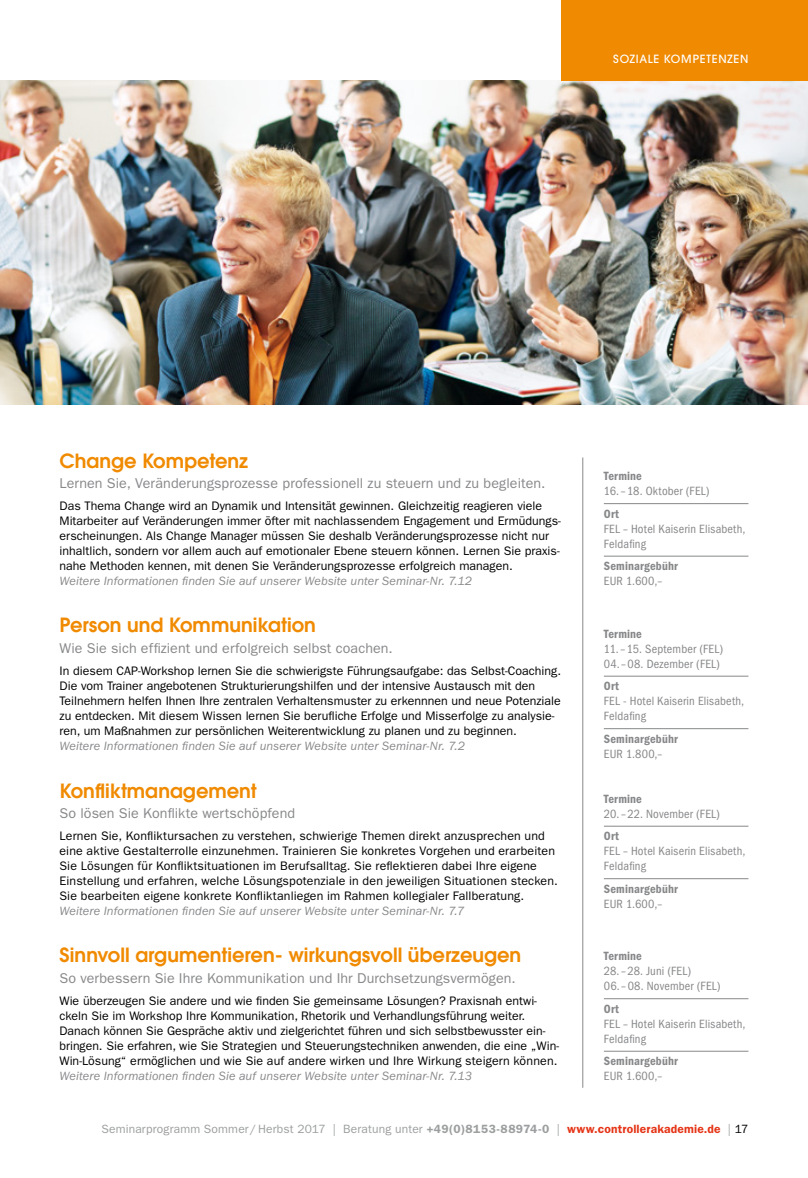
<style>
.page{position:relative;width:808px;height:1178px;background:#fff}
.page>*{position:absolute;margin:0;border:0;box-sizing:border-box;transform-origin:0 0}
.t1{font:600 19.5px "Avant Garde";color:#f08a00}
.t2{font:14.25px "ITC Franklin Gothic Std";letter-spacing:.005em;color:#87888a}
.t3{font:12.3px/15px "ITC Franklin Gothic Std";color:#000}
.t4{font:condensed 12.3px/15px "ITC Franklin Gothic Std";letter-spacing:.015em;color:#87888a}
.t5{font:italic 12.3px "ITC Franklin Gothic Std";letter-spacing:.005em;color:#87888a}
.t6{font:12.3px "ITC Franklin Gothic Std Dm Cd";letter-spacing:.015em;color:#87888a}
.t7{font:12px "ITC Franklin Gothic Std";letter-spacing:.015em;color:#9c9e9f}
.t8{font:500 11.25px "Avant Garde";letter-spacing:.07em;color:#fff}
.s1{font-weight:600}
.s2{font-weight:600;color:#e53517}
.s3{color:#000}
</style>
<div class="page">
<img style="left:0;top:81px;width:808px;height:324px">
<hr style="left:604px;top:503px;width:144px;height:1px;background:#87888a">
<hr style="left:604px;top:556px;width:144px;height:1px;background:#87888a">
<hr style="left:604px;top:676px;width:144px;height:1px;background:#87888a">
<hr style="left:604px;top:728px;width:144px;height:1px;background:#87888a">
<hr style="left:604px;top:826px;width:144px;height:1px;background:#87888a">
<hr style="left:604px;top:878px;width:144px;height:1px;background:#87888a">
<hr style="left:604px;top:998px;width:144px;height:1px;background:#87888a">
<hr style="left:604px;top:1051px;width:144px;height:1px;background:#87888a">
<hr style="left:582px;top:457px;width:1px;height:631px;background:#87888a">
<div style="left:561px;top:0;width:247px;height:81px;background:#f08a00"></div>
<p class="t8" style="left:613px;top:52px;width:137px">SOZIALE KOMPETENZEN</p>
<h1 class="t1" style="left:60px;top:448px;width:190px">Change Kompetenz</h1>
<p class="t2" style="left:60px;top:475px;width:487px">Lernen Sie, Veränderungsprozesse professionell zu steuern und zu begleiten.</p>
<p class="t3" style="left:60px;top:498px;width:503px">Das Thema Change wird an Dynamik und Intensität gewinnen. Gleichzeitig reagieren viele Mitarbeiter auf Veränderungen immer öfter mit nachlassendem Engagement und Ermüdungs&shy;erscheinungen. Als Change Manager müssen Sie deshalb Veränderungsprozesse nicht nur inhaltlich, sondern vor allem auch auf emotionaler Ebene steuern können. Lernen Sie praxis&shy;nahe Methoden kennen, mit denen Sie Veränderungsprozesse erfolgreich managen.</p>
<p class="t5" style="left:60px;top:574px;width:414px">Weitere Informationen finden Sie auf unserer Website unter Seminar-Nr. 7.12</p>
<h1 class="t1" style="left:60px;top:612px;width:258px">Person und Kommunikation</h1>
<p class="t2" style="left:60px;top:640px;width:335px">Wie Sie sich effizient und erfolgreich selbst coachen.</p>
<p class="t3" style="left:60px;top:663px;width:503px">In diesem CAP-Workshop lernen Sie die schwierigste Führungsaufgabe: das Selbst-Coaching.<br>Die vom Trainer angebotenen Strukturierungshilfen und der intensive Austausch mit den Teilnehmern helfen Ihnen Ihre zentralen Verhaltensmuster zu erkennnen und neue Potenziale zu entdecken. Mit diesem Wissen lernen Sie berufliche Erfolge und Misserfolge zu analysie&shy;ren, um Maßnahmen zur persönlichen Weiterentwicklung zu planen und zu beginnen.</p>
<p class="t5" style="left:60px;top:739px;width:407px">Weitere Informationen finden Sie auf unserer Website unter Seminar-Nr. 7.2</p>
<h1 class="t1" style="left:60px;top:778px;width:199px">Konfliktmanagement</h1>
<p class="t2" style="left:60px;top:805px;width:237px">So lösen Sie Konflikte wertschöpfend</p>
<p class="t3" style="left:60px;top:828px;width:500px">Lernen Sie, Konfliktursachen zu verstehen, schwierige Themen direkt anzusprechen und eine aktive Gestalterrolle einzunehmen. Trainieren Sie konkretes Vorgehen und erarbeiten Sie Lösungen für Konfliktsituationen im Berufsalltag. Sie reflektieren dabei Ihre eigene Einstellung und erfahren, welche Lösungspotenziale in den jeweiligen Situationen stecken.<br>Sie bearbeiten eigene konkrete Konfliktanliegen im Rahmen kollegialer Fallberatung.</p>
<p class="t5" style="left:60px;top:904px;width:406px">Weitere Informationen finden Sie auf unserer Website unter Seminar-Nr. 7.7</p>
<h1 class="t1" style="left:60px;top:942px;width:463px">Sinnvoll argumentieren- wirkungsvoll überzeugen</h1>
<p class="t2" style="left:60px;top:970px;width:458px">So verbessern Sie Ihre Kommunikation und Ihr Durchsetzungsvermögen.</p>
<p class="t3" style="left:60px;top:993px;width:501px">Wie überzeugen Sie andere und wie finden Sie gemeinsame Lösungen? Praxisnah entwi&shy;ckeln Sie im Workshop Ihre Kommunikation, Rhetorik und Verhandlungsführung weiter.<br>Danach können Sie Gespräche aktiv und zielgerichtet führen und sich selbstbewusster ein&shy;bringen. Sie erfahren, wie Sie Strategien und Steuerungstechniken anwenden, die eine „Win-Win-Lösung“ ermöglichen und wie Sie auf andere wirken und Ihre Wirkung steigern können.</p>
<p class="t5" style="left:60px;top:1069px;width:414px">Weitere Informationen finden Sie auf unserer Website unter Seminar-Nr. 7.13</p>
<p class="t6" style="left:604px;top:469px;width:40px">Termine</p>
<p class="t4" style="left:604px;top:484px;width:107px">16.–18. Oktober (FEL)</p>
<p class="t6" style="left:604px;top:506px;width:17px">Ort</p>
<p class="t4" style="left:604px;top:521px;width:143px">FEL – Hotel Kaiserin Elisabeth,<br>Feldafing</p>
<p class="t6" style="left:604px;top:559px;width:76px">Seminargebühr</p>
<p class="t4" style="left:604px;top:574px;width:60px">EUR 1.600,–</p>
<p class="t6" style="left:604px;top:626px;width:40px">Termine</p>
<p class="t4" style="left:604px;top:641px;width:121px">11.–15. September (FEL)<br>04.–08. Dezember (FEL)</p>
<p class="t6" style="left:604px;top:679px;width:17px">Ort</p>
<p class="t4" style="left:604px;top:694px;width:142px">FEL - Hotel Kaiserin Elisabeth,<br>Feldafing</p>
<p class="t6" style="left:604px;top:731px;width:76px">Seminargebühr</p>
<p class="t4" style="left:604px;top:746px;width:60px">EUR 1.800,–</p>
<p class="t6" style="left:604px;top:791px;width:40px">Termine</p>
<p class="t4" style="left:604px;top:806px;width:118px">20.–22. November (FEL)</p>
<p class="t6" style="left:604px;top:829px;width:17px">Ort</p>
<p class="t4" style="left:604px;top:844px;width:143px">FEL – Hotel Kaiserin Elisabeth,<br>Feldafing</p>
<p class="t6" style="left:604px;top:881px;width:76px">Seminargebühr</p>
<p class="t4" style="left:604px;top:896px;width:60px">EUR 1.600,–</p>
<p class="t6" style="left:604px;top:949px;width:40px">Termine</p>
<p class="t4" style="left:604px;top:964px;width:118px">28.–28. Juni (FEL)<br>06.–08. November (FEL)</p>
<p class="t6" style="left:604px;top:1001px;width:17px">Ort</p>
<p class="t4" style="left:604px;top:1016px;width:143px">FEL – Hotel Kaiserin Elisabeth,<br>Feldafing</p>
<p class="t6" style="left:604px;top:1054px;width:76px">Seminargebühr</p>
<p class="t4" style="left:604px;top:1069px;width:60px">EUR 1.600,–</p>
<p class="t7" style="left:101px;top:1122px;width:648px">Seminarprogramm Sommer/Herbst 2017 | Beratung unter <span class="s1">+49(0)8153-88974-0</span> | <span class="s2">www.controllerakademie.de</span> | <span class="s3">17</span></p>
</div>
